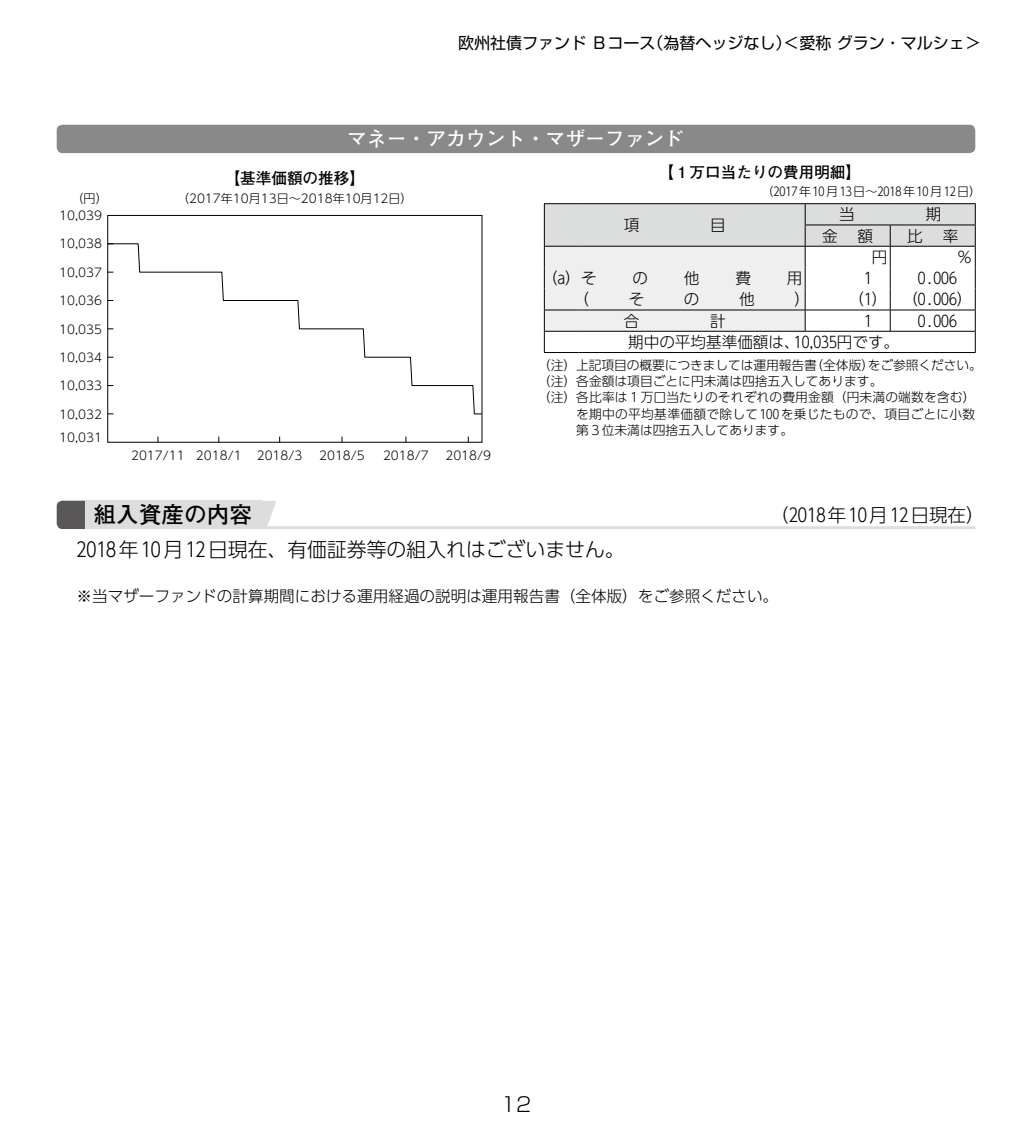
<style>
.page{position:relative;width:1032px;height:1134px;background:#fff}
.page>*{position:absolute;margin:0;border:0;box-sizing:border-box;transform-origin:0 0}
.t1{font:700 22.6px "Futo Go B101 Pro";color:#000}
.t2{font:300 20px "Shin Go Pr 6";color:#000}
.t3{font:300 19.8px "UD Shin Go Pro";color:#000}
.t4{font:700 19.8px "Futo Go B101 Pro";color:#fff}
.t5{font:300 18.4px "UD Shin Go Pro";color:#000}
.t6{font:16px "Shin Go Pr 6";color:#000}
.t7{font:300 15.6px "UD Shin Go Pro";color:#000}
.t8{font:700 15.6px "Futo Go B101 Pro";color:#000}
.t9{font:300 12.8px "UD Shin Go Pro";color:#000}
.t10{font:300 12.8px "UD Shin Go Pro";letter-spacing:.02em;color:#000}
.t11{font:300 12px "UD Shin Go Pro";color:#000}
.t12{font:300 12px "UD Shin Go Pro";letter-spacing:.06em;color:#000}
</style>
<div class="page">
<div style="left:57px;top:125px;width:918px;height:28px;background:#898989;border-radius:6px"></div>
<svg style="left:109px;top:243px;width:371px;height:172px"></svg>
<div style="left:107px;top:215px;width:375px;height:227px;border:1px solid #000"></div>
<hr style="left:544px;top:352px;width:34px;height:1px;background:#000">
<hr style="left:578px;top:352px;width:227px;height:1px;background:#000">
<hr style="left:805px;top:352px;width:85px;height:1px;background:#000">
<hr style="left:890px;top:352px;width:85px;height:1px;background:#000">
<hr style="left:544px;top:203px;width:34px;height:1px;background:#000">
<hr style="left:578px;top:203px;width:227px;height:1px;background:#000">
<hr style="left:805px;top:203px;width:85px;height:1px;background:#000">
<hr style="left:890px;top:203px;width:85px;height:1px;background:#000">
<svg style="left:544px;top:204px;width:432px;height:148px"></svg>
<hr style="left:85px;top:526px;width:890px;height:3px;background:#dcdddd">
<svg style="left:57px;top:501px;width:28px;height:28px"></svg>
<div style="left:85px;top:501px;width:177px;height:28px;background:#dcdddd"></div>
<svg style="left:262px;top:501px;width:14px;height:25px"></svg>
<h3 class="t6" style="left:458px;top:30px;width:524px">欧州社債ファンド Ｂコース（為替ヘッジなし）＜愛称 グラン・マルシェ＞</h3>
<p class="t11" style="left:72px;top:189px;width:38px">（円）</p>
<p class="t11" style="left:59px;top:206px;width:44px">10,039</p>
<p class="t11" style="left:59px;top:234px;width:44px">10,038</p>
<p class="t11" style="left:59px;top:263px;width:44px">10,037</p>
<p class="t11" style="left:59px;top:291px;width:44px">10,036</p>
<p class="t11" style="left:59px;top:319px;width:44px">10,035</p>
<p class="t11" style="left:59px;top:348px;width:44px">10,034</p>
<p class="t11" style="left:59px;top:376px;width:44px">10,033</p>
<p class="t11" style="left:59px;top:404px;width:44px">10,032</p>
<p class="t11" style="left:59px;top:428px;width:44px">10,031</p>
<h3 class="t4" style="left:347px;top:123px;width:339px">マネー・アカウント・マザーファンド</h3>
<p class="t8" style="left:225px;top:165px;width:142px">【基準価額の推移】</p>
<p class="t8" style="left:658px;top:160px;width:204px">【１万口当たりの費用明細】</p>
<p class="t12" style="left:761px;top:182px;width:221px">（2017年10月13日～2018年10月12日）</p>
<p class="t7" style="left:624px;top:212px;width:17px">項</p>
<p class="t7" style="left:710px;top:212px;width:17px">目</p>
<p class="t11" style="left:177px;top:189px;width:237px">（2017年10月13日～2018年10月12日）</p>
<p class="t7" style="left:839px;top:202px;width:17px">当</p>
<p class="t7" style="left:926px;top:202px;width:17px">期</p>
<p class="t7" style="left:822px;top:223px;width:17px">金</p>
<p class="t7" style="left:857px;top:223px;width:17px">額</p>
<p class="t7" style="left:907px;top:223px;width:17px">比</p>
<p class="t7" style="left:943px;top:223px;width:17px">率</p>
<p class="t7" style="left:872px;top:244px;width:17px">円</p>
<p class="t7" style="left:957px;top:244px;width:17px">％</p>
<p class="t11" style="left:131px;top:446px;width:173px">2017/11 2018/1 2018/3</p>
<p class="t11" style="left:319px;top:446px;width:47px">2018/5</p>
<p class="t11" style="left:383px;top:446px;width:47px">2018/7</p>
<p class="t11" style="left:445px;top:446px;width:47px">2018/9</p>
<p class="t7" style="left:550px;top:265px;width:49px">（a）そ</p>
<p class="t7" style="left:632px;top:265px;width:17px">の</p>
<p class="t7" style="left:684px;top:265px;width:17px">他</p>
<p class="t7" style="left:735px;top:265px;width:17px">費</p>
<p class="t7" style="left:787px;top:265px;width:17px">用</p>
<p class="t7" style="left:864px;top:265px;width:9px">1</p>
<p class="t7" style="left:918px;top:265px;width:40px">0.006</p>
<p class="t7" style="left:573px;top:286px;width:17px">（</p>
<p class="t7" style="left:629px;top:286px;width:17px">そ</p>
<p class="t7" style="left:684px;top:286px;width:17px">の</p>
<p class="t7" style="left:739px;top:286px;width:17px">他</p>
<p class="t7" style="left:794px;top:286px;width:17px">）</p>
<p class="t7" style="left:856px;top:286px;width:25px">（1）</p>
<p class="t7" style="left:910px;top:286px;width:56px">（0.006）</p>
<p class="t7" style="left:624px;top:308px;width:17px">合</p>
<p class="t7" style="left:710px;top:308px;width:17px">計</p>
<p class="t7" style="left:864px;top:308px;width:9px">1</p>
<p class="t7" style="left:918px;top:308px;width:40px">0.006</p>
<p class="t7" style="left:628px;top:329px;width:272px">期中の平均基準価額は、10,035円です。</p>
<p class="t9" style="left:538px;top:354px;width:445px">（注）上記項目の概要につきましては運用報告書（全体版）をご参照ください。</p>
<p class="t9" style="left:538px;top:371px;width:346px">（注）各金額は項目ごとに円未満は四捨五入してあります。</p>
<p class="t9" style="left:538px;top:387px;width:439px">（注）各比率は１万口当たりのそれぞれの費用金額（円未満の端数を含む）</p>
<p class="t10" style="left:576px;top:403px;width:401px">を期中の平均基準価額で除して100を乗じたもので、項目ごとに小数</p>
<p class="t9" style="left:576px;top:420px;width:218px">第３位未満は四捨五入してあります。</p>
<h1 class="t1" style="left:94px;top:497px;width:160px">組入資産の内容</h1>
<h3 class="t5" style="left:770px;top:500px;width:216px">（2018年10月12日現在）</h3>
<h3 class="t3" style="left:77px;top:534px;width:550px">2018年10月12日現在、有価証券等の組入れはございません。</h3>
<p class="t7" style="left:77px;top:584px;width:703px">※当マザーファンドの計算期間における運用経過の説明は運用報告書（全体版）をご参照ください。</p>
<h2 class="t2" style="left:501px;top:1088px;width:32px">12</h2>
</div>
